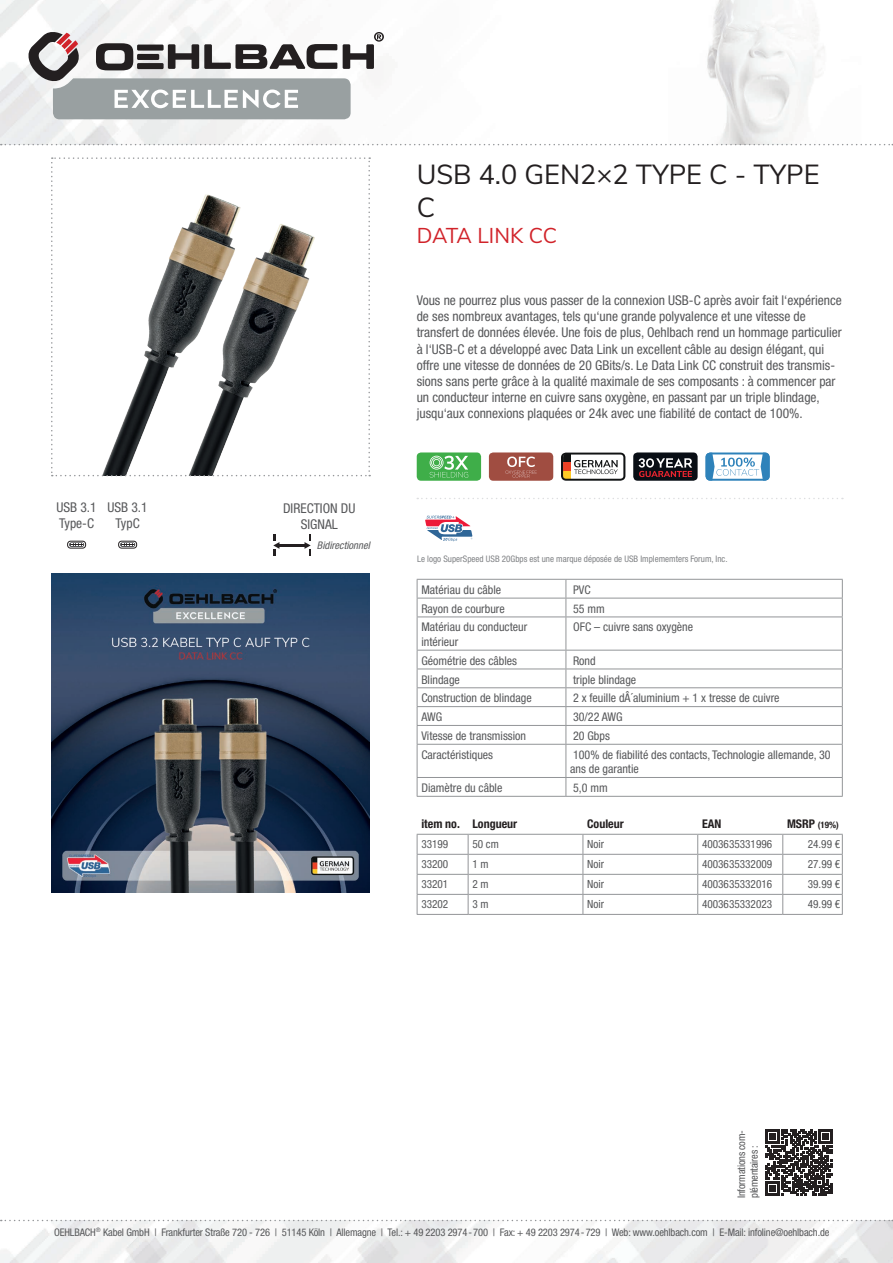
<style>
.page{position:relative;width:893px;height:1263px;background:#fff}
.page>*{position:absolute;margin:0;border:0;box-sizing:border-box;transform-origin:0 0}
.t1{font:27px/32.4px "Muli";color:#231f20}
.t2{font:21px "Muli";letter-spacing:-.01em;color:#d1232a}
.t3{font:condensed 13.5px/16.2px "Helvetica Neue LTW1 G";color:#57585a}
.t4{font:condensed 12px/14.4px "Helvetica Neue LTW1 G";color:#57585a}
.t5{font:700 condensed 12px "Helvetica Neue LTW1 G";color:#231f20}
.t6{font:condensed 11.25px "Helvetica Neue LTW1 G";color:#57585a}
.t7{font:condensed 10.5px/12.6px "Helvetica Neue LTW1 G";letter-spacing:-.01em;color:#57585a}
.t8{font:italic condensed 10.5px "Helvetica Neue LTW1 G";color:#57585a}
.t9{font:condensed 9px "Helvetica Neue LTW1 G";color:#808285}
.t10{font:700 condensed 9px "Helvetica Neue LTW1 G";color:#231f20}
.s1{font-size:12px}
</style>
<div class="page">
<img style="left:0;top:1220px;width:893px;height:43px">
<img style="left:0;top:0;width:893px;height:145px">
<svg style="left:1px;top:1220px;width:892px;height:1px"></svg>
<svg style="left:1px;top:144px;width:892px;height:1px"></svg>
<svg style="left:51px;top:157px;width:319px;height:319px"></svg>
<div style="left:417px;top:452px;width:64px;height:29px;background:#3fae49;border-radius:4px"></div>
<svg style="left:430px;top:456px;width:38px;height:21px"></svg>
<svg style="left:425px;top:516px;width:48px;height:25px"></svg>
<div style="left:489px;top:452px;width:64px;height:29px;background:#a04d41;border-radius:4px"></div>
<svg style="left:505px;top:457px;width:32px;height:21px"></svg>
<svg style="left:561px;top:453px;width:64px;height:28px"></svg>
<div style="left:633px;top:452px;width:65px;height:29px;background:#090e15;border-radius:4px"></div>
<svg style="left:639px;top:458px;width:53px;height:19px"></svg>
<svg style="left:705px;top:452px;width:65px;height:29px"></svg>
<img style="left:51px;top:574px;width:319px;height:319px">
<div style="left:67px;top:541px;width:19px;height:7px;border:1px solid #231f20;border-radius:3px"></div>
<svg style="left:69px;top:542px;width:15px;height:5px"></svg>
<svg style="left:70px;top:544px;width:13px;height:2px"></svg>
<div style="left:118px;top:541px;width:19px;height:7px;border:1px solid #231f20;border-radius:3px"></div>
<svg style="left:120px;top:542px;width:15px;height:5px"></svg>
<svg style="left:121px;top:544px;width:13px;height:2px"></svg>
<hr style="left:279px;top:544px;width:26px;height:3px;background:#231f20">
<svg style="left:273px;top:534px;width:6px;height:21px"></svg>
<svg style="left:304px;top:534px;width:7px;height:21px"></svg>
<svg style="left:417px;top:498px;width:426px;height:1px"></svg>
<svg style="left:766px;top:1129px;width:66px;height:67px"></svg>
<svg style="left:28px;top:31px;width:356px;height:88px"></svg>
<svg style="left:417px;top:833px;width:426px;height:81px"></svg>
<hr style="left:417px;top:914px;width:51px;height:1px;background:#939598">
<hr style="left:468px;top:914px;width:115px;height:1px;background:#939598">
<hr style="left:583px;top:914px;width:115px;height:1px;background:#939598">
<hr style="left:698px;top:914px;width:85px;height:1px;background:#939598">
<hr style="left:783px;top:914px;width:60px;height:1px;background:#939598">
<hr style="left:417px;top:834px;width:51px;height:1px;background:#939598">
<hr style="left:468px;top:834px;width:115px;height:1px;background:#939598">
<hr style="left:583px;top:834px;width:115px;height:1px;background:#939598">
<hr style="left:698px;top:834px;width:85px;height:1px;background:#939598">
<hr style="left:783px;top:834px;width:60px;height:1px;background:#939598">
<svg style="left:417px;top:579px;width:426px;height:37px"></svg>
<hr style="left:417px;top:616px;width:149px;height:1px;background:#939598">
<hr style="left:417px;top:617px;width:1px;height:33px;background:#939598">
<hr style="left:566px;top:616px;width:277px;height:1px;background:#939598">
<hr style="left:566px;top:617px;width:1px;height:33px;background:#939598">
<hr style="left:842px;top:617px;width:1px;height:33px;background:#939598">
<hr style="left:417px;top:650px;width:149px;height:1px;background:#939598">
<hr style="left:566px;top:650px;width:277px;height:1px;background:#939598">
<hr style="left:417px;top:669px;width:149px;height:1px;background:#939598">
<hr style="left:566px;top:669px;width:277px;height:1px;background:#939598">
<hr style="left:417px;top:687px;width:149px;height:1px;background:#939598">
<hr style="left:566px;top:687px;width:277px;height:1px;background:#939598">
<hr style="left:417px;top:706px;width:149px;height:1px;background:#939598">
<hr style="left:566px;top:706px;width:277px;height:1px;background:#939598">
<hr style="left:417px;top:725px;width:149px;height:1px;background:#939598">
<svg style="left:417px;top:650px;width:1px;height:94px"></svg>
<hr style="left:566px;top:725px;width:277px;height:1px;background:#939598">
<svg style="left:566px;top:650px;width:1px;height:94px"></svg>
<svg style="left:842px;top:650px;width:1px;height:94px"></svg>
<hr style="left:417px;top:744px;width:149px;height:1px;background:#939598">
<hr style="left:417px;top:745px;width:1px;height:32px;background:#939598">
<hr style="left:566px;top:744px;width:277px;height:1px;background:#939598">
<hr style="left:566px;top:745px;width:1px;height:32px;background:#939598">
<hr style="left:842px;top:745px;width:1px;height:32px;background:#939598">
<hr style="left:417px;top:777px;width:149px;height:1px;background:#939598">
<svg style="left:417px;top:778px;width:1px;height:18px"></svg>
<hr style="left:566px;top:777px;width:277px;height:1px;background:#939598">
<svg style="left:566px;top:778px;width:1px;height:18px"></svg>
<svg style="left:842px;top:778px;width:1px;height:18px"></svg>
<hr style="left:417px;top:796px;width:149px;height:1px;background:#939598">
<hr style="left:566px;top:796px;width:277px;height:1px;background:#939598">
<h1 class="t1" style="left:417px;top:157px;width:404px">USB 4.0 GEN2×2 TYPE C - TYPE<br>C</h1>
<h2 class="t2" style="left:417px;top:221px;width:142px">DATA LINK CC</h2>
<p class="t3" style="left:56px;top:499px;width:42px">USB 3.1<br>Type-C</p>
<p class="t3" style="left:107px;top:499px;width:42px;text-align:center">USB 3.1<br>TypC</p>
<p class="t3" style="left:283px;top:500px;width:74px;text-align:center">DIRECTION DU<br>SIGNAL</p>
<p class="t8" style="left:317px;top:539px;width:57px">Bidirectionnel</p>
<p class="t3" style="left:417px;top:292px;width:427px">Vous ne pourrez plus vous passer de la connexion USB-C après avoir fait l‘expérience de ses nombreux avantages, tels qu‘une grande polyvalence et une vitesse de transfert de données élevée. Une fois de plus, Oehlbach rend un hommage particulier à l‘USB-C et a développé avec Data Link un excellent câble au design élégant, qui offre une vitesse de données de 20 GBits/s. Le Data Link CC construit des transmis&shy;sions sans perte grâce à la qualité maximale de ses composants : à commencer par un conducteur interne en cuivre sans oxygène, en passant par un triple blindage, jusqu‘aux connexions plaquées or 24k avec une fiabilité de contact de 100%.</p>
<p class="t9" style="left:417px;top:553px;width:312px">Le logo SuperSpeed USB 20Gbps est une marque déposée de USB Implememters Forum, Inc.</p>
<p class="t4" style="left:421px;top:582px;width:81px">Matériau du câble</p>
<p class="t4" style="left:573px;top:582px;width:19px">PVC</p>
<p class="t4" style="left:421px;top:601px;width:85px">Rayon de courbure</p>
<p class="t4" style="left:573px;top:601px;width:33px">55 mm</p>
<p class="t4" style="left:421px;top:620px;width:107px">Matériau du conducteur intérieur</p>
<p class="t4" style="left:573px;top:620px;width:122px">OFC – cuivre sans oxygène</p>
<p class="t4" style="left:421px;top:653px;width:97px">Géométrie des câbles</p>
<p class="t4" style="left:573px;top:653px;width:24px">Rond</p>
<p class="t4" style="left:421px;top:672px;width:40px">Blindage</p>
<p class="t4" style="left:573px;top:672px;width:65px">triple blindage</p>
<p class="t4" style="left:421px;top:691px;width:112px">Construction de blindage</p>
<p class="t4" style="left:573px;top:691px;width:208px">2 x feuille dÂ´aluminium + 1 x tresse de cuivre</p>
<p class="t4" style="left:421px;top:710px;width:22px">AWG</p>
<p class="t4" style="left:573px;top:710px;width:51px">30/22 AWG</p>
<p class="t4" style="left:421px;top:729px;width:106px">Vitesse de transmission</p>
<p class="t4" style="left:573px;top:729px;width:38px">20 Gbps</p>
<p class="t4" style="left:421px;top:747px;width:73px">Caractéristiques</p>
<p class="t4" style="left:570px;top:747px;width:262px">100% de fiabilité des contacts, Technologie allemande, 30 ans de garantie</p>
<p class="t4" style="left:421px;top:781px;width:83px">Diamètre du câble</p>
<p class="t4" style="left:573px;top:781px;width:36px">5,0 mm</p>
<p class="t5" style="left:421px;top:817px;width:97px">item no. Longueur</p>
<p class="t5" style="left:587px;top:817px;width:38px">Couleur</p>
<p class="t5" style="left:702px;top:817px;width:21px">EAN</p>
<p class="t10" style="left:787px;top:820px;width:53px"><span class="s1">MSRP</span> (19%)</p>
<p class="t6" style="left:421px;top:838px;width:28px">33199</p>
<p class="t6" style="left:472px;top:838px;width:28px">50 cm</p>
<p class="t6" style="left:587px;top:838px;width:18px">Noir</p>
<p class="t6" style="left:702px;top:838px;width:72px">4003635331996</p>
<p class="t6" style="left:808px;top:838px;width:34px">24.99 €</p>
<p class="t6" style="left:421px;top:858px;width:28px">33200</p>
<p class="t6" style="left:472px;top:858px;width:18px">1 m</p>
<p class="t6" style="left:587px;top:858px;width:18px">Noir</p>
<p class="t6" style="left:702px;top:858px;width:72px">4003635332009</p>
<p class="t6" style="left:808px;top:858px;width:34px">27.99 €</p>
<p class="t6" style="left:421px;top:878px;width:28px">33201</p>
<p class="t6" style="left:472px;top:878px;width:18px">2 m</p>
<p class="t6" style="left:587px;top:878px;width:18px">Noir</p>
<p class="t6" style="left:702px;top:878px;width:72px">4003635332016</p>
<p class="t6" style="left:808px;top:878px;width:34px">39.99 €</p>
<p class="t6" style="left:421px;top:898px;width:28px">33202</p>
<p class="t6" style="left:472px;top:898px;width:18px">3 m</p>
<p class="t6" style="left:587px;top:898px;width:18px">Noir</p>
<p class="t6" style="left:702px;top:898px;width:72px">4003635332023</p>
<p class="t6" style="left:808px;top:898px;width:34px">49.99 €</p>
<p class="t7" style="left:735px;top:1198px;width:70px;rotate:-90deg">Informations com&shy;plémentaires :</p>
<p class="t7" style="left:54px;top:1226px;width:777px">OEHLBACH<sup>®</sup> Kabel GmbH | Frankfurter Straße 720 - 726 | 51145 Köln | Allemagne | Tel.: + 49 2203 2974-700 | Fax: + 49 2203 2974-729 | Web: www.oehlbach.com | E-Mail: infoline@oehlbach.de</p>
</div>
